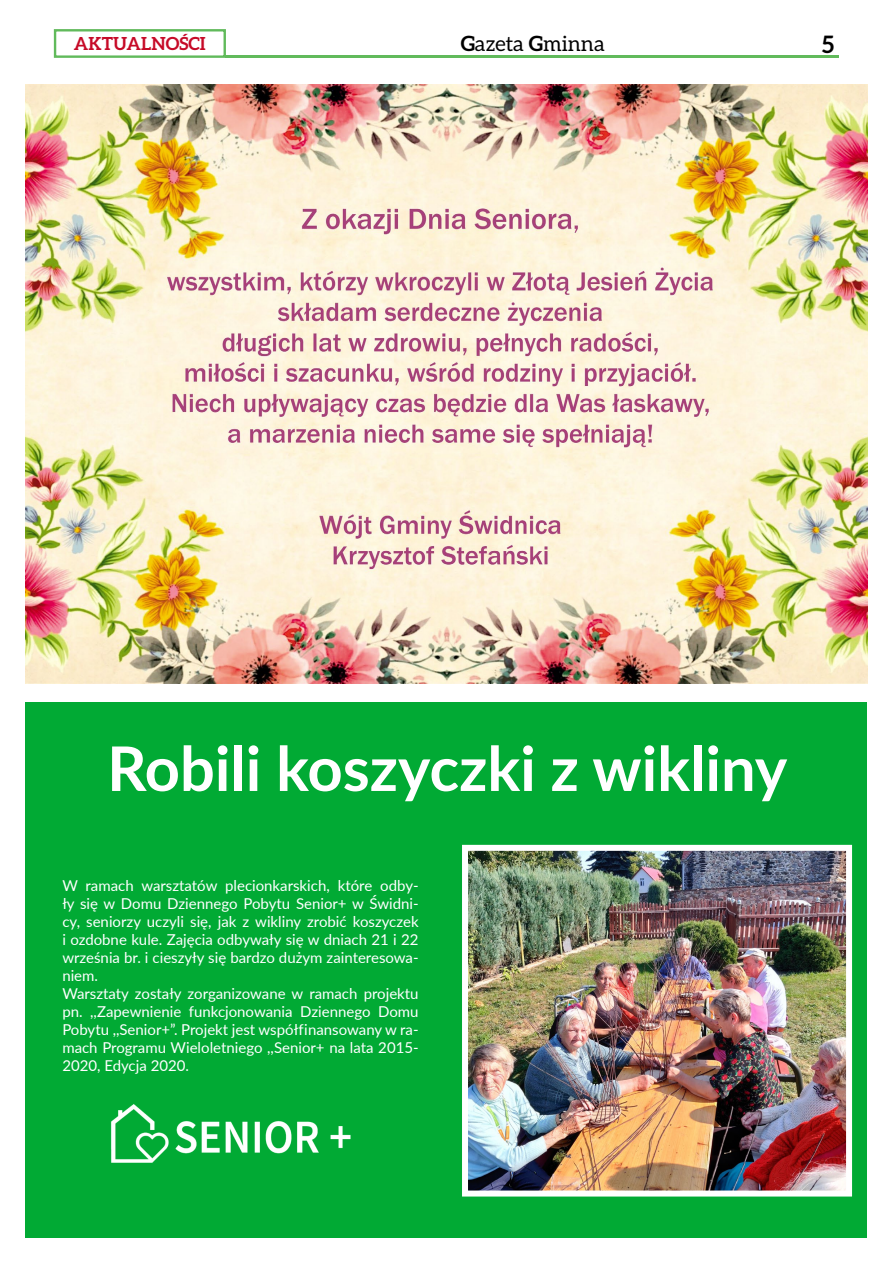
<style>
.page{position:relative;width:893px;height:1263px;background:#fff}
.page>*{position:absolute;margin:0;border:0;box-sizing:border-box;transform-origin:0 0}
.t1{font:700 61.5px "Lato";color:#fff}
.t2{font:700 24px "Aleo";color:#000}
.t3{font:21px "Aleo";color:#000}
.t4{font:700 18px "Aleo";color:#c60a27}
.t5{font:15px/18px "Lato";color:#fff}
.s1{font-weight:700}
</style>
<div class="page">
<div style="left:26px;top:702px;width:841px;height:535px;background:#01aa34"></div>
<div style="left:54px;top:29px;width:172px;height:29px;background:#fff;border:2px solid #61ba5b"></div>
<hr style="left:226px;top:56px;width:613px;height:2px;background:#61ba5b">
<img style="left:26px;top:85px;width:841px;height:599px">
<img style="left:469px;top:852px;width:376px;height:337px">
<div style="left:462px;top:845px;width:390px;height:351px;border:6px solid #fff"></div>
<img style="left:111px;top:1104px;width:240px;height:59px">
<p class="t4" style="left:74px;top:33px;width:133px">AKTUALNOŚCI</p>
<h3 class="t3" style="left:461px;top:31px;width:146px"><span class="s1">G</span>azeta <span class="s1">G</span>minna</h3>
<h2 class="t2" style="left:822px;top:30px;width:14px">5</h2>
<h1 class="t1" style="left:107px;top:723px;width:682px">Robili koszyczki z wikliny</h1>
<p class="t5" style="left:62px;top:875px;width:358px">W ramach warsztatów plecionkarskich, które odby&shy;ły się w Domu Dziennego Pobytu Senior+ w Świdni&shy;cy, seniorzy uczyli się, jak z wikliny zrobić koszyczek i ozdobne kule. Zajęcia odbywały się w dniach 21 i 22 września br. i cieszyły się bardzo dużym zainteresowa&shy;niem.<br>Warsztaty zostały zorganizowane w ramach projektu pn. ,,Zapewnienie funkcjonowania Dziennego Domu Pobytu ,,Senior+”. Projekt jest współfinansowany w ra&shy;mach Programu Wieloletniego ,,Senior+ na lata 2015- 2020, Edycja 2020.</p>
</div>
